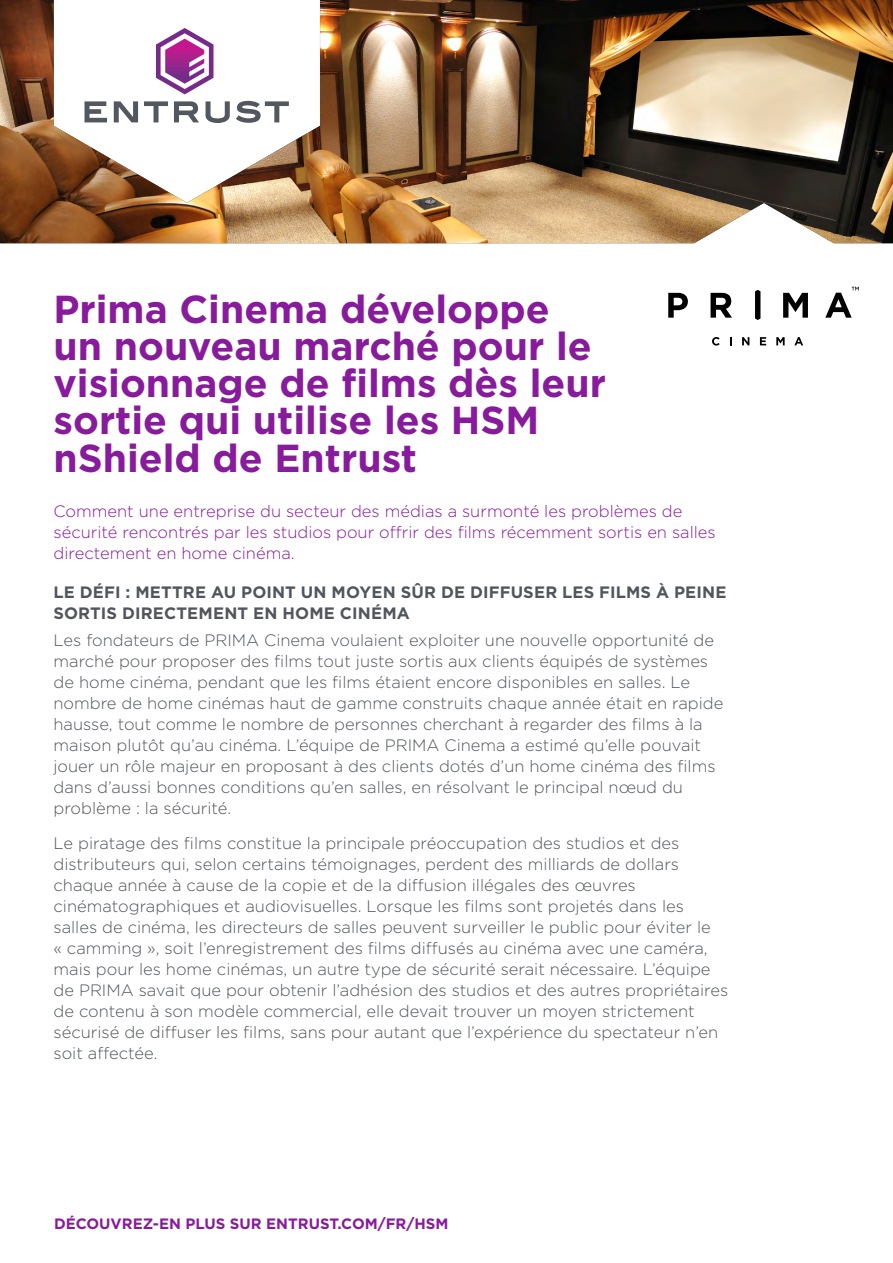
<style>
.page{position:relative;width:893px;height:1263px;background:#fff}
.page>*{position:absolute;margin:0;border:0;box-sizing:border-box;transform-origin:0 0}
.Headline{font:700 39px/37.2px "Gotham";color:#881b9c}
.Body_copy{font:300 16.5px/21px "Gotham";color:#52555b}
.Body_copy_purple{font:300 16.5px/21px "Gotham";color:#881b9c}
.header_1{font:700 16.5px/21px "Gotham";letter-spacing:.01em;color:#52555b}
.CTA_URL_front{font:700 15px "Gotham";color:#881b9c}
</style>
<div class="page">
<img style="left:0;top:0;width:893px;height:243px">
<svg style="left:668px;top:293px;width:20px;height:25px"></svg>
<svg style="left:711px;top:293px;width:21px;height:25px"></svg>
<svg style="left:783px;top:293px;width:25px;height:25px"></svg>
<svg style="left:712px;top:337px;width:8px;height:9px"></svg>
<svg style="left:742px;top:337px;width:7px;height:8px"></svg>
<svg style="left:760px;top:337px;width:6px;height:8px"></svg>
<svg style="left:776px;top:337px;width:9px;height:8px"></svg>
<svg style="left:794px;top:337px;width:9px;height:8px"></svg>
<svg style="left:755px;top:290px;width:5px;height:30px"></svg>
<svg style="left:825px;top:287px;width:34px;height:31px"></svg>
<p class="Headline" style="left:54px;top:290px;width:554px">Prima Cinema développe un nouveau marché pour le visionnage de films dès leur sortie qui utilise les HSM nShield de Entrust</p>
<p class="Body_copy_purple" style="left:54px;top:501px;width:664px">Comment une entreprise du secteur des médias a surmonté les problèmes de sécurité rencontrés par les studios pour offrir des films récemment sortis en salles directement en home cinéma.</p>
<p class="header_1" style="left:54px;top:581px;width:675px">LE DÉFI : METTRE AU POINT UN MOYEN SÛR DE DIFFUSER LES FILMS À PEINE<br>SORTIS DIRECTEMENT EN HOME CINÉMA</p>
<p class="Body_copy" style="left:54px;top:630px;width:671px">Les fondateurs de PRIMA Cinema voulaient exploiter une nouvelle opportunité de marché pour proposer des films tout juste sortis aux clients équipés de systèmes de home cinéma, pendant que les films étaient encore disponibles en salles. Le nombre de home cinémas haut de gamme construits chaque année était en rapide hausse, tout comme le nombre de personnes cherchant à regarder des films à la maison plutôt qu’au cinéma. L’équipe de PRIMA Cinema a estimé qu’elle pouvait jouer un rôle majeur en proposant à des clients dotés d’un home cinéma des films dans d’aussi bonnes conditions qu’en salles, en résolvant le principal nœud du problème : la sécurité.</p>
<p class="Body_copy" style="left:54px;top:832px;width:676px">Le piratage des films constitue la principale préoccupation des studios et des distributeurs qui, selon certains témoignages, perdent des milliards de dollars chaque année à cause de la copie et de la diffusion illégales des œuvres cinématographiques et audiovisuelles. Lorsque les films sont projetés dans les salles de cinéma, les directeurs de salles peuvent surveiller le public pour éviter le<br>« camming », soit l’enregistrement des films diffusés au cinéma avec une caméra, mais pour les home cinémas, un autre type de sécurité serait nécessaire. L’équipe de PRIMA savait que pour obtenir l’adhésion des studios et des autres propriétaires de contenu à son modèle commercial, elle devait trouver un moyen strictement sécurisé de diffuser les films, sans pour autant que l’expérience du spectateur n’en soit affectée.</p>
<p class="CTA_URL_front" style="left:54px;top:1214px;width:396px">DÉCOUVREZ-EN PLUS SUR ENTRUST.COM/FR/HSM</p>
</div>
